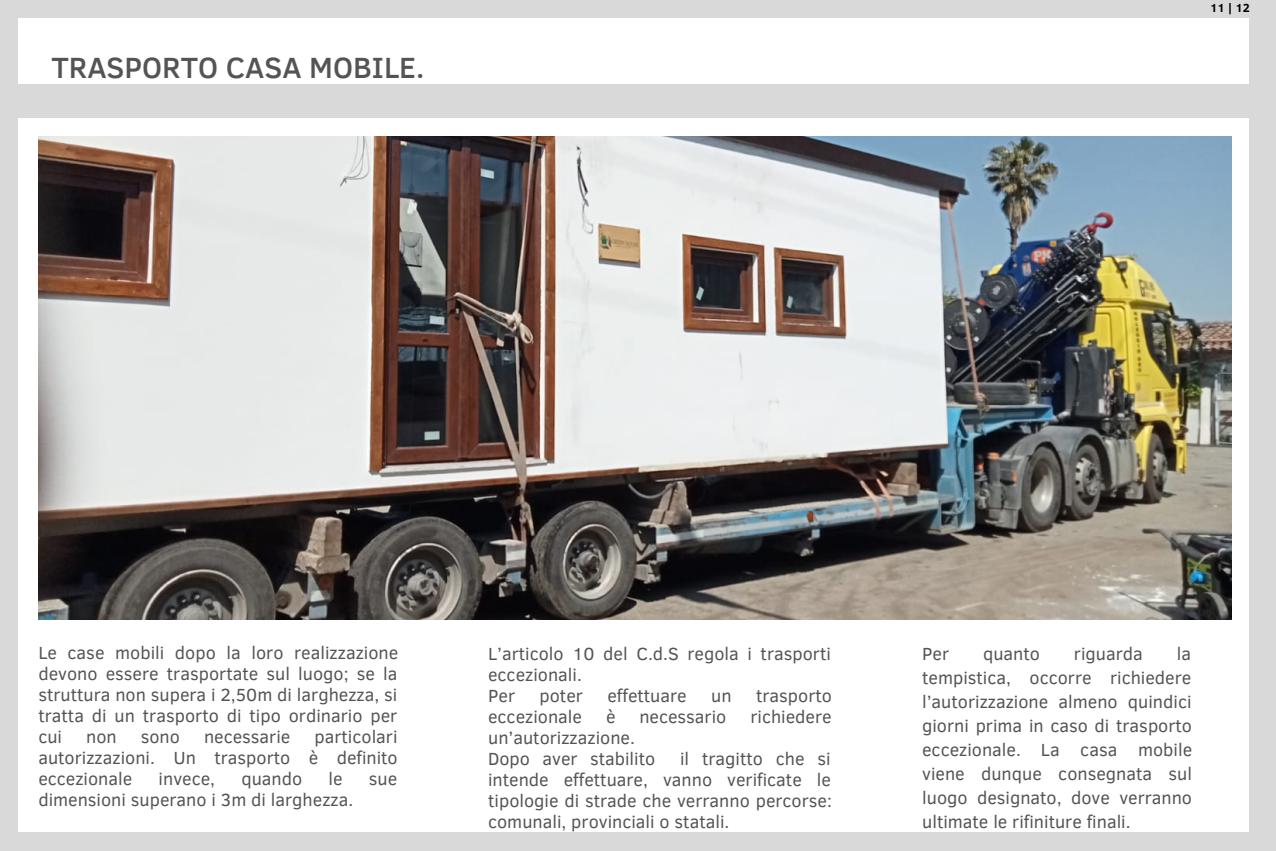
<style>
.page{position:relative;width:1276px;height:851px;background:#fff}
.page>*{position:absolute;margin:0;border:0;box-sizing:border-box;transform-origin:0 0}
.t1{font:500 30px "Clear Sans";color:#545454}
.t2{font:18px/21px "Clear Sans";color:#545454;text-align:justify}
.t3{font:700 12px "Clear Sans";color:#000}
</style>
<div class="page">
<div style="left:0;top:0;width:1275px;height:850px;background:#d9d9d9"></div>
<div style="left:19px;top:19px;width:1229px;height:65px;background:#fff"></div>
<div style="left:19px;top:118px;width:1230px;height:713px;background:#fff"></div>
<img style="left:38px;top:136px;width:1192px;height:484px">
<h1 class="t1" style="left:51px;top:45px;width:374px">TRASPORTO CASA MOBILE.</h1>
<p class="t3" style="left:1209px;top:-1px;width:41px">11 | 12</p>
<p class="t2" style="left:38px;top:641px;width:361px">Le case mobili dopo la loro realizzazione devono essere trasportate sul luogo; se la struttura non supera i 2,50m di larghezza, si tratta di un trasporto di tipo ordinario per cui</p>
<p class="t2" style="left:38px;top:725px;width:361px;text-indent:276px">particolari autorizzazioni. Un trasporto è definito eccezionale</p>
<p class="t2" style="left:86px;top:725px;width:32px">non</p>
<p class="t2" style="left:141px;top:725px;width:41px">sono</p>
<p class="t2" style="left:204px;top:725px;width:88px">necessarie</p>
<p class="t2" style="left:159px;top:767px;width:58px">invece,</p>
<p class="t2" style="left:241px;top:767px;width:62px">quando</p>
<p class="t2" style="left:328px;top:767px;width:16px">le</p>
<p class="t2" style="left:369px;top:767px;width:30px">sue</p>
<p class="t2" style="left:38px;top:788px;width:316px">dimensioni superano i 3m di larghezza.</p>
<p class="t2" style="left:488px;top:642px;width:344px;text-align:left">L’articolo 10 del C.d.S regola i trasporti eccezionali.<br>Per</p>
<p class="t2" style="left:539px;top:684px;width:45px">poter</p>
<p class="t2" style="left:607px;top:684px;width:81px">effettuare</p>
<p class="t2" style="left:711px;top:684px;width:22px">un</p>
<p class="t2" style="left:756px;top:684px;width:77px">trasporto</p>
<p class="t2" style="left:488px;top:705px;width:95px">eccezionale</p>
<p class="t2" style="left:606px;top:705px;width:11px">è</p>
<p class="t2" style="left:639px;top:705px;width:88px">necessario</p>
<p class="t2" style="left:750px;top:705px;width:83px">richiedere</p>
<p class="t2" style="left:488px;top:726px;width:169px">un’autorizzazione.<br>Dopo aver stabilito</p>
<p class="t2" style="left:488px;top:747px;width:345px;text-indent:192px">il tragitto che si intende effettuare, vanno verificate le tipologie di strade che verranno percorse: comunali, provinciali o statali.</p>
<p class="t2" style="left:922px;top:640px;width:271px;line-height:24px;text-indent:254px">la tempistica, occorre richiedere l’autorizzazione almeno quindici giorni prima in caso di trasporto eccezionale. La casa mobile viene dunque consegnata sul luogo designato, dove verranno ultimate le rifiniture finali.</p>
<p class="t2" style="left:922px;top:642px;width:28px">Per</p>
<p class="t2" style="left:982px;top:642px;width:58px">quanto</p>
<p class="t2" style="left:1073px;top:642px;width:70px">riguarda</p>
</div>
